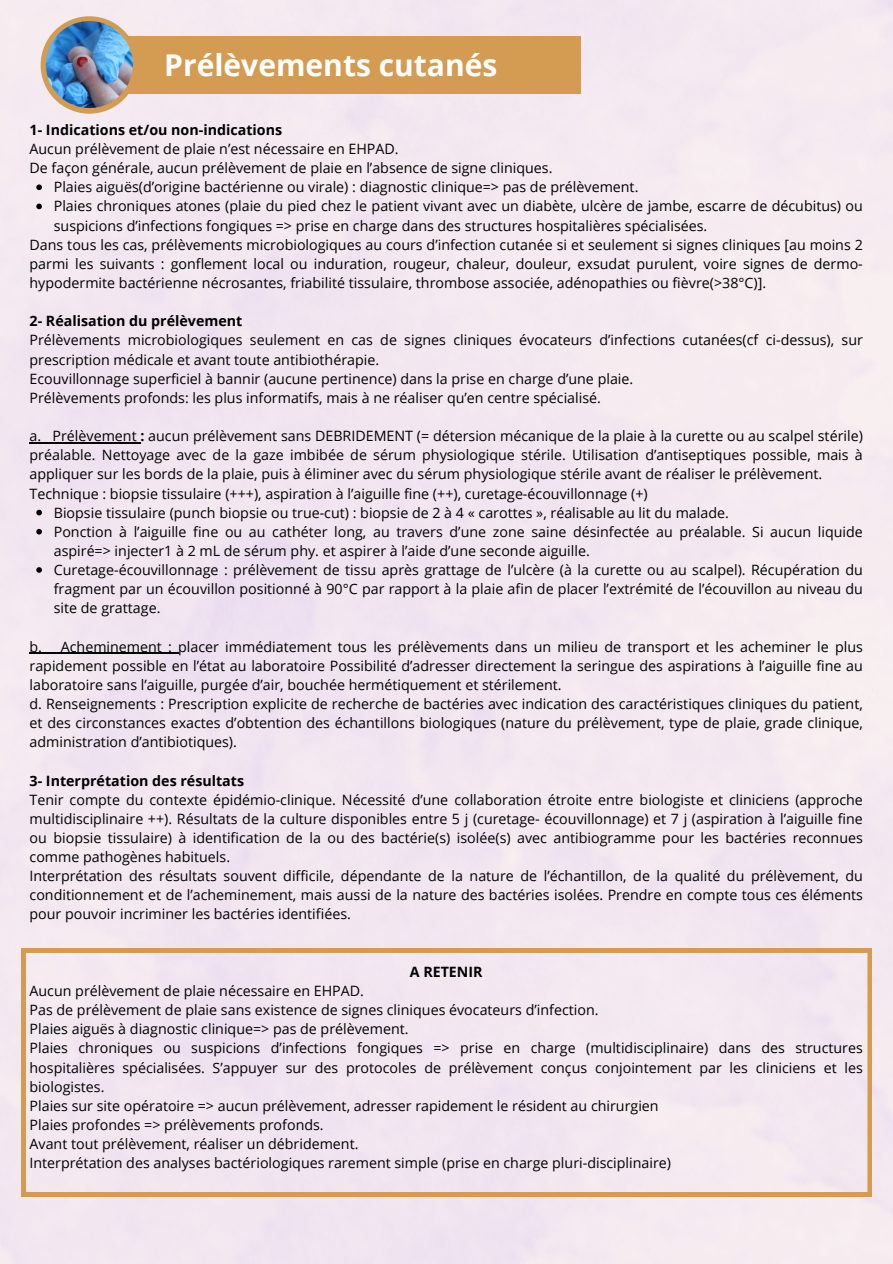
<style>
.page{position:relative;width:893px;height:1264px;background:#fff}
.page>*{position:absolute;margin:0;border:0;box-sizing:border-box;transform-origin:0 0}
.t1{font:700 30px "Open Sans";color:#fff}
.t2{font:14.25px/19.2px "Open Sans";color:#000;text-align:justify}
.t3{font:700 14.25px "Open Sans";color:#000}
.s1{font-weight:700}
</style>
<div class="page">
<div style="left:0;top:0;width:892px;height:1263px;background:#f2e8f0"></div>
<div style="left:89px;top:36px;width:492px;height:58px;background:#d49c53"></div>
<div style="left:41px;top:16px;width:97px;height:98px;background:#d49c53;border-radius:50%"></div>
<img style="left:46px;top:21px;width:87px;height:87px;border-radius:50%">
<svg style="left:36px;top:184px;width:6px;height:6px"></svg>
<svg style="left:36px;top:204px;width:6px;height:5px"></svg>
<svg style="left:30px;top:442px;width:23px;height:1px"></svg>
<hr style="left:53px;top:442px;width:87px;height:1px;background:#000">
<svg style="left:36px;top:510px;width:6px;height:5px"></svg>
<svg style="left:36px;top:529px;width:6px;height:5px"></svg>
<svg style="left:36px;top:567px;width:6px;height:6px"></svg>
<svg style="left:30px;top:652px;width:31px;height:2px"></svg>
<hr style="left:61px;top:652px;width:117px;height:2px;background:#000">
<svg style="left:21px;top:948px;width:850px;height:247px"></svg>
<p class="t1" style="left:164px;top:44px;width:334px">Prélèvements cutanés</p>
<p class="t3" style="left:30px;top:120px;width:254px">1- Indications et/ou non-indications</p>
<p class="t2" style="left:30px;top:139px;width:370px">Aucun prélèvement de plaie n’est nécessaire en EHPAD.</p>
<p class="t2" style="left:30px;top:158px;width:524px">De façon générale, aucun prélèvement de plaie en l’absence de signe cliniques.</p>
<p class="t2" style="left:54px;top:177px;width:586px">Plaies aiguës(d’origine bactérienne ou virale) : diagnostic clinique=&gt; pas de prélèvement.</p>
<p class="t2" style="left:54px;top:196px;width:810px">Plaies chroniques atones (plaie du pied chez le patient vivant avec un diabète, ulcère de jambe, escarre de décubitus) ou suspicions d’infections fongiques =&gt; prise en charge dans des structures hospitalières spécialisées.</p>
<p class="t2" style="left:30px;top:235px;width:834px">Dans tous les cas, prélèvements microbiologiques au cours d’infection cutanée si et seulement si signes cliniques [au moins 2 parmi les suivants : gonflement local ou induration, rougeur, chaleur, douleur, exsudat purulent, voire signes de dermo&shy;hypodermite bactérienne nécrosantes, friabilité tissulaire, thrombose associée, adénopathies ou fièvre(&gt;38°C)].</p>
<p class="t3" style="left:30px;top:311px;width:214px">2- Réalisation du prélèvement</p>
<p class="t2" style="left:30px;top:330px;width:834px">Prélèvements microbiologiques seulement en cas de signes cliniques évocateurs d’infections cutanées(cf ci-dessus), sur prescription médicale et avant toute antibiothérapie.</p>
<p class="t2" style="left:30px;top:368px;width:605px">Ecouvillonnage superficiel à bannir (aucune pertinence) dans la prise en charge d’une plaie.</p>
<p class="t2" style="left:30px;top:388px;width:573px">Prélèvements profonds: les plus informatifs, mais à ne réaliser qu’en centre spécialisé.</p>
<p class="t2" style="left:30px;top:426px;width:834px">a. Prélèvement <span class="s1">:</span> aucun prélèvement sans DEBRIDEMENT (= détersion mécanique de la plaie à la curette ou au scalpel stérile) préalable. Nettoyage avec de la gaze imbibée de sérum physiologique stérile. Utilisation d’antiseptiques possible, mais à appliquer sur les bords de la plaie, puis à éliminer avec du sérum physiologique stérile avant de réaliser le prélèvement.</p>
<p class="t2" style="left:30px;top:483px;width:619px">Technique : biopsie tissulaire (+++), aspiration à l’aiguille fine (++), curetage-écouvillonnage (+)</p>
<p class="t2" style="left:54px;top:502px;width:676px">Biopsie tissulaire (punch biopsie ou true-cut) : biopsie de 2 à 4 « carottes », réalisable au lit du malade.</p>
<p class="t2" style="left:54px;top:521px;width:810px">Ponction à l’aiguille fine ou au cathéter long, au travers d’une zone saine désinfectée au préalable. Si aucun liquide aspiré=&gt; injecter1 à 2 mL de sérum phy. et aspirer à l’aide d’une seconde aiguille.</p>
<p class="t2" style="left:54px;top:560px;width:810px">Curetage-écouvillonnage : prélèvement de tissu après grattage de l’ulcère (à la curette ou au scalpel). Récupération du fragment par un écouvillon positionné à 90°C par rapport à la plaie afin de placer l’extrémité de l’écouvillon au niveau du site de grattage.</p>
<p class="t2" style="left:30px;top:636px;width:834px">b. Acheminement : placer immédiatement tous les prélèvements dans un milieu de transport et les acheminer le plus rapidement possible en l’état au laboratoire Possibilité d’adresser directement la seringue des aspirations à l’aiguille fine au laboratoire sans l’aiguille, purgée d’air, bouchée hermétiquement et stérilement.</p>
<p class="t2" style="left:30px;top:694px;width:834px">d. Renseignements : Prescription explicite de recherche de bactéries avec indication des caractéristiques cliniques du patient, et des circonstances exactes d’obtention des échantillons biologiques (nature du prélèvement, type de plaie, grade clinique, administration d’antibiotiques).</p>
<p class="t3" style="left:30px;top:770px;width:216px">3- Interprétation des résultats</p>
<p class="t2" style="left:30px;top:789px;width:834px">Tenir compte du contexte épidémio-clinique. Nécessité d’une collaboration étroite entre biologiste et cliniciens (approche multidisciplinaire ++). Résultats de la culture disponibles entre 5 j (curetage- écouvillonnage) et 7 j (aspiration à l’aiguille fine ou biopsie tissulaire) à identification de la ou des bactérie(s) isolée(s) avec antibiogramme pour les bactéries reconnues comme pathogènes habituels.</p>
<p class="t2" style="left:30px;top:866px;width:834px">Interprétation des résultats souvent difficile, dépendante de la nature de l’échantillon, de la qualité du prélèvement, du conditionnement et de l’acheminement, mais aussi de la nature des bactéries isolées. Prendre en compte tous ces éléments pour pouvoir incriminer les bactéries identifiées.</p>
<p class="t3" style="left:410px;top:961px;width:74px">A RETENIR</p>
<p class="t2" style="left:30px;top:980px;width:336px">Aucun prélèvement de plaie nécessaire en EHPAD.</p>
<p class="t2" style="left:30px;top:1000px;width:570px">Pas de prélèvement de plaie sans existence de signes cliniques évocateurs d’infection.</p>
<p class="t2" style="left:30px;top:1019px;width:380px">Plaies aiguës à diagnostic clinique=&gt; pas de prélèvement.</p>
<p class="t2" style="left:30px;top:1038px;width:834px">Plaies chroniques ou suspicions d’infections fongiques =&gt; prise en charge (multidisciplinaire) dans des structures hospitalières spécialisées. S’appuyer sur des protocoles de prélèvement conçus conjointement par les cliniciens et les biologistes.</p>
<p class="t2" style="left:30px;top:1095px;width:630px">Plaies sur site opératoire =&gt; aucun prélèvement, adresser rapidement le résident au chirurgien</p>
<p class="t2" style="left:30px;top:1114px;width:295px">Plaies profondes =&gt; prélèvements profonds.</p>
<p class="t2" style="left:30px;top:1133px;width:330px">Avant tout prélèvement, réaliser un débridement.</p>
<p class="t2" style="left:30px;top:1153px;width:643px">Interprétation des analyses bactériologiques rarement simple (prise en charge pluri-disciplinaire)</p>
</div>
